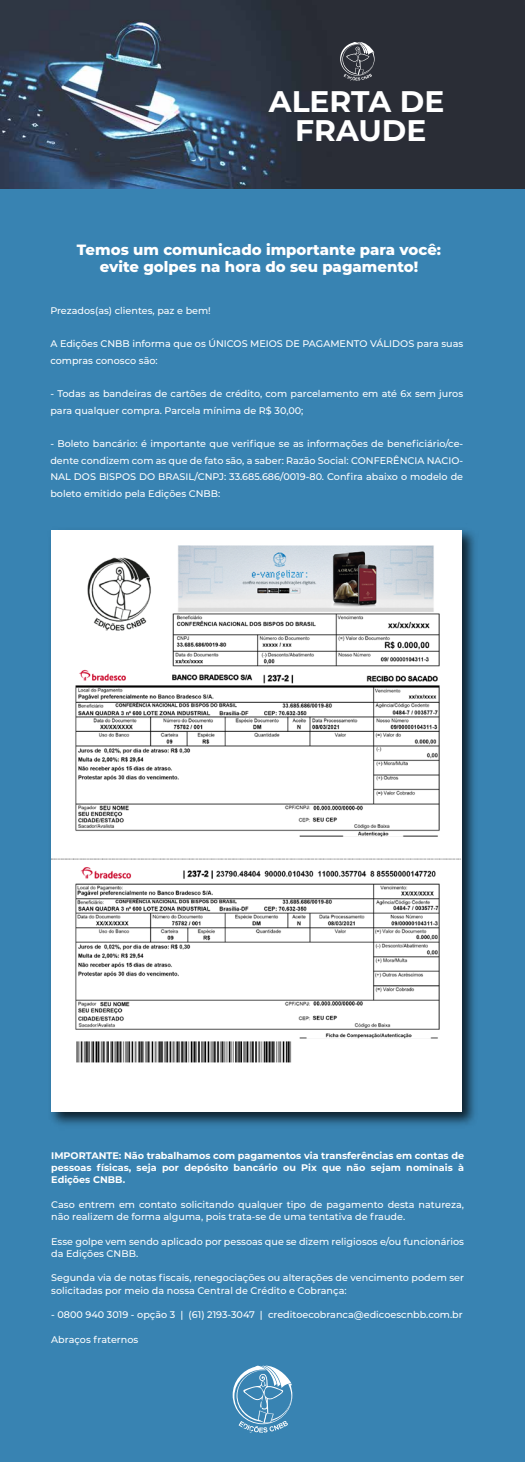
<style>
.page{position:relative;width:525px;height:1462px;background:#fff}
.page>*{position:absolute;margin:0;border:0;box-sizing:border-box;transform-origin:0 0}
.t1{font:700 29.75px/28.8px "Montserrat";color:#fff;text-align:center}
.t2{font:800 14.88px/16.6px "Montserrat";color:#fff;text-align:center}
.t3{font:500 9.62px/16.6px "Montserrat";color:#fff}
.t4{font:700 9.62px/12.2px "Montserrat";color:#fff;text-align:justify}
</style>
<div class="page">
<div style="left:0;top:6px;width:525px;height:1455px;background:#3883b2"></div>
<img style="left:51px;top:530px;width:424px;height:595px">
<img style="left:52px;top:530px;width:410px;height:581px">
<img style="left:0;top:0;width:525px;height:188px">
<svg style="left:340px;top:42px;width:35px;height:38px"></svg>
<svg style="left:232px;top:1365px;width:60px;height:67px"></svg>
<h1 class="t1" style="left:269px;top:86px;width:177px">ALERTA DE<br>FRAUDE</h1>
<h2 class="t2" style="left:77px;top:241px;width:366px">Temos um comunicado importante para você: evite golpes na hora do seu pagamento!</h2>
<p class="t3" style="left:50px;top:302px;width:162px">Prezados(as) clientes, paz e bem!</p>
<p class="t3" style="left:50px;top:335px;width:414px">A Edições CNBB informa que os ÚNICOS MEIOS DE PAGAMENTO VÁLIDOS para suas compras conosco são:</p>
<p class="t3" style="left:50px;top:385px;width:414px">- Todas as bandeiras de cartões de crédito, com parcelamento em até 6x sem juros para qualquer compra. Parcela mínima de R$ 30,00;</p>
<p class="t3" style="left:50px;top:435px;width:414px;text-align:justify">- Boleto bancário: é importante que verifique se as informações de beneficiário/ce&shy;dente condizem com as que de fato são, a saber: Razão Social: CONFERÊNCIA NACIO-NAL DOS BISPOS DO BRASIL/CNPJ: 33.685.686/0019-80. Confira abaixo o modelo de boleto emitido pela Edições CNBB:</p>
<p class="t4" style="left:51px;top:1148px;width:414px">IMPORTANTE: Não trabalhamos com pagamentos via transferências em contas de pessoas físicas, seja por depósito bancário ou Pix que não sejam nominais à Edições CNBB.</p>
<p class="t3" style="left:51px;top:1197px;width:414px;line-height:12.2px">Caso entrem em contato solicitando qualquer tipo de pagamento desta natureza, não realizem de forma alguma, pois trata-se de uma tentativa de fraude.</p>
<p class="t3" style="left:51px;top:1234px;width:414px;line-height:12.2px">Esse golpe vem sendo aplicado por pessoas que se dizem religiosos e/ou funcionários da Edições CNBB.</p>
<p class="t3" style="left:51px;top:1271px;width:414px;line-height:12.2px">Segunda via de notas fiscais, renegociações ou alterações de vencimento podem ser solicitadas por meio da nossa Central de Crédito e Cobrança:</p>
<p class="t3" style="left:51px;top:1305px;width:413px">- 0800 940 3019 - opção 3 | (61) 2193-3047 | creditoecobranca@edicoescnbb.com.br</p>
<p class="t3" style="left:51px;top:1330px;width:89px">Abraços fraternos</p>
</div>
